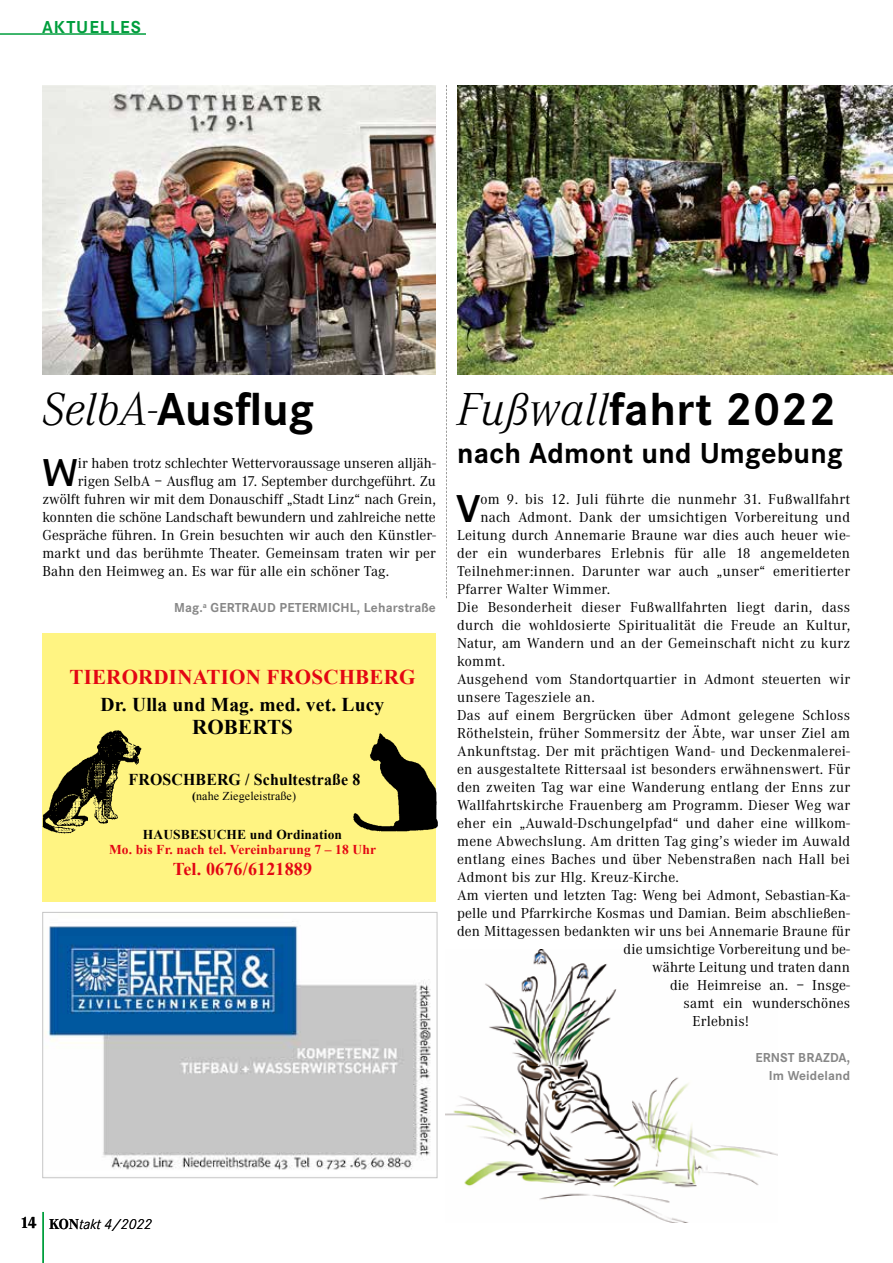
<style>
.page{position:relative;width:893px;height:1263px;background:#fff}
.page>*{position:absolute;margin:0;border:0;box-sizing:border-box;transform-origin:0 0}
.t1{font:700 48px "Corporate S";letter-spacing:.01em;color:#000}
.t2{font:800 39px "AT Rotis Semi Sans";color:#000}
.t3{font:700 30px "Corporate S";letter-spacing:.01em;color:#000}
.t4{font:700 21px "Times New Roman";letter-spacing:.01em;color:#e30613}
.t5{font:700 21px "Times New Roman";letter-spacing:.01em;color:#000}
.t6{font:700 19.5px "Times New Roman";letter-spacing:.01em;color:#000}
.t7{font:700 18px "Times New Roman";letter-spacing:.01em;color:#e30613}
.t8{font:700 18px "Corporate S";letter-spacing:.05em;color:#009e3d}
.t9{font:700 16.5px "Times New Roman";letter-spacing:.01em;color:#000;scale:.96 1}
.t10{font:700 16.5px "Corporate A";color:#000}
.t11{font:15px "Corporate A";letter-spacing:.02em;color:#000}
.t12{font:15px "Corporate A";color:#000}
.t13{font:italic 300 15px "Corporate S";color:#000}
.t14{font:700 13.5px/18px "Corporate S";letter-spacing:.01em;color:#878787;text-align:right}
.t15{font:700 13.5px "Times New Roman";letter-spacing:.01em;color:#e30613}
.t16{font:700 13.5px "Times New Roman";letter-spacing:.01em;color:#000}
.t17{font:12px "Times New Roman";letter-spacing:.01em;color:#000}
.s1{font-family:"Corporate A";font-weight:300;font-style:italic}
.s2{font-weight:700}
.s3{font-family:"Corporate A";font-weight:700;font-style:normal}
</style>
<div class="page">
<hr style="left:0;top:33px;width:146px;height:2px;background:#009e3d">
<img style="left:446px;top:950px;width:331px;height:273px">
<hr style="left:42px;top:1212px;width:2px;height:51px;background:#009e3d">
<img style="left:45px;top:921px;width:386px;height:249px">
<div style="left:43px;top:912px;width:394px;height:266px;border:1px solid #c6c6c6"></div>
<svg style="left:446px;top:85px;width:1px;height:513px"></svg>
<img style="left:457px;top:85px;width:436px;height:289px">
<div style="left:43px;top:633px;width:393px;height:269px;background:#fff482"></div>
<img style="left:43px;top:730px;width:395px;height:104px">
<img style="left:42px;top:85px;width:394px;height:289px">
<p class="t8" style="left:42px;top:17px;width:100px">AKTUELLES</p>
<h1 class="t1" style="left:43px;top:381px;width:273px"><span class="s1">SelbA-</span>Ausflug</h1>
<h2 class="t2" style="left:43px;top:448px;width:37px">W</h2>
<p class="t12" style="left:78px;top:455px;width:359px">ir haben trotz schlechter Wettervoraussage unseren alljäh-</p>
<p class="t12" style="left:78px;top:473px;width:359px">rigen SelbA – Ausflug am 17. September durchgeführt. Zu</p>
<p class="t12" style="left:43px;top:491px;width:395px">zwölft fuhren wir mit dem Donauschiff „Stadt Linz“ nach Grein,</p>
<p class="t12" style="left:43px;top:509px;width:395px">konnten die schöne Landschaft bewundern und zahlreiche nette</p>
<p class="t11" style="left:43px;top:527px;width:395px">Gespräche führen. In Grein besuchten wir auch den Künstler-</p>
<p class="t11" style="left:43px;top:545px;width:395px">markt und das berühmte Theater. Gemeinsam traten wir per</p>
<p class="t11" style="left:43px;top:563px;width:348px">Bahn den Heimweg an. Es war für alle ein schöner Tag.</p>
<p class="t14" style="left:174px;top:599px;width:263px">Mag.<sup>a</sup> GERTRAUD PETERMICHL, Leharstraße</p>
<h3 class="t4" style="left:69px;top:662px;width:347px">TIERORDINATION FROSCHBERG</h3>
<h3 class="t6" style="left:101px;top:691px;width:285px">Dr. Ulla und Mag. med. vet. Lucy</h3>
<h3 class="t5" style="left:192px;top:712px;width:102px">ROBERTS</h3>
<p class="t9" style="left:129px;top:767px;width:243px">FROSCHBERG / Schultestraße 8</p>
<p class="t17" style="left:192px;top:787px;width:106px"><span class="s2">(</span>nahe Ziegeleistraße)</p>
<p class="t16" style="left:143px;top:825px;width:201px">HAUSBESUCHE und Ordination</p>
<p class="t15" style="left:109px;top:840px;width:268px">Mo. bis Fr. nach tel. Vereinbarung 7 – 18 Uhr</p>
<p class="t7" style="left:173px;top:856px;width:141px">Tel. 0676/6121889</p>
<h1 class="t1" style="left:457px;top:382px;width:380px"><span class="s1">Fußwall</span>fahrt 2022</h1>
<h3 class="t3" style="left:457px;top:435px;width:387px">nach Admont und Umgebung</h3>
<h2 class="t2" style="left:457px;top:484px;width:24px">V</h2>
<p class="t11" style="left:480px;top:491px;width:371px">om 9. bis 12. Juli führte die nunmehr 31. Fußwallfahrt</p>
<p class="t11" style="left:480px;top:509px;width:371px">nach Admont. Dank der umsichtigen Vorbereitung und</p>
<p class="t11" style="left:457px;top:527px;width:395px">Leitung durch Annemarie Braune war dies auch heuer wie-</p>
<p class="t11" style="left:457px;top:545px;width:395px">der ein wunderbares Erlebnis für alle 18 angemeldeten</p>
<p class="t11" style="left:457px;top:563px;width:395px">Teilnehmer:innen. Darunter war auch „unser“ emeritierter</p>
<p class="t11" style="left:457px;top:581px;width:155px">Pfarrer Walter Wimmer.</p>
<p class="t11" style="left:457px;top:599px;width:395px">Die Besonderheit dieser Fußwallfahrten liegt darin, dass</p>
<p class="t11" style="left:457px;top:617px;width:395px">durch die wohldosierte Spiritualität die Freude an Kultur,</p>
<p class="t11" style="left:457px;top:635px;width:395px">Natur, am Wandern und an der Gemeinschaft nicht zu kurz</p>
<p class="t11" style="left:457px;top:653px;width:49px">kommt.</p>
<p class="t11" style="left:457px;top:671px;width:395px">Ausgehend vom Standortquartier in Admont steuerten wir</p>
<p class="t11" style="left:457px;top:689px;width:139px">unsere Tagesziele an.</p>
<p class="t11" style="left:457px;top:707px;width:395px">Das auf einem Bergrücken über Admont gelegene Schloss</p>
<p class="t11" style="left:457px;top:725px;width:395px">Röthelstein, früher Sommersitz der Äbte, war unser Ziel am</p>
<p class="t11" style="left:457px;top:743px;width:395px">Ankunftstag. Der mit prächtigen Wand- und Deckenmalerei-</p>
<p class="t11" style="left:457px;top:761px;width:395px">en ausgestaltete Rittersaal ist besonders erwähnenswert. Für</p>
<p class="t11" style="left:457px;top:779px;width:395px">den zweiten Tag war eine Wanderung entlang der Enns zur</p>
<p class="t11" style="left:457px;top:797px;width:395px">Wallfahrtskirche Frauenberg am Programm. Dieser Weg war</p>
<p class="t11" style="left:457px;top:815px;width:395px">eher ein „Auwald-Dschungelpfad“ und daher eine willkom-</p>
<p class="t11" style="left:457px;top:833px;width:395px">mene Abwechslung. Am dritten Tag ging’s wieder im Auwald</p>
<p class="t11" style="left:457px;top:851px;width:395px">entlang eines Baches und über Nebenstraßen nach Hall bei</p>
<p class="t11" style="left:457px;top:869px;width:223px">Admont bis zur Hlg. Kreuz-Kirche.</p>
<p class="t11" style="left:457px;top:887px;width:395px">Am vierten und letzten Tag: Weng bei Admont, Sebastian-Ka-</p>
<p class="t11" style="left:457px;top:905px;width:395px">pelle und Pfarrkirche Kosmas und Damian. Beim abschließen-</p>
<p class="t11" style="left:457px;top:923px;width:395px">den Mittagessen bedankten wir uns bei Annemarie Braune für</p>
<p class="t11" style="left:624px;top:941px;width:228px">die umsichtige Vorbereitung und be-</p>
<p class="t11" style="left:652px;top:959px;width:200px">währte Leitung und traten dann</p>
<p class="t11" style="left:670px;top:977px;width:182px">die Heimreise an. – Insge-</p>
<p class="t11" style="left:684px;top:995px;width:168px">samt ein wunderschönes</p>
<p class="t11" style="left:693px;top:1013px;width:58px">Erlebnis!</p>
<p class="t14" style="left:755px;top:1049px;width:96px">ERNST BRAZDA,<br>Im Weideland</p>
<p class="t10" style="left:20px;top:1214px;width:18px">14</p>
<p class="t13" style="left:49px;top:1215px;width:104px"><span class="s3">KON</span>takt 4/2022</p>
</div>
